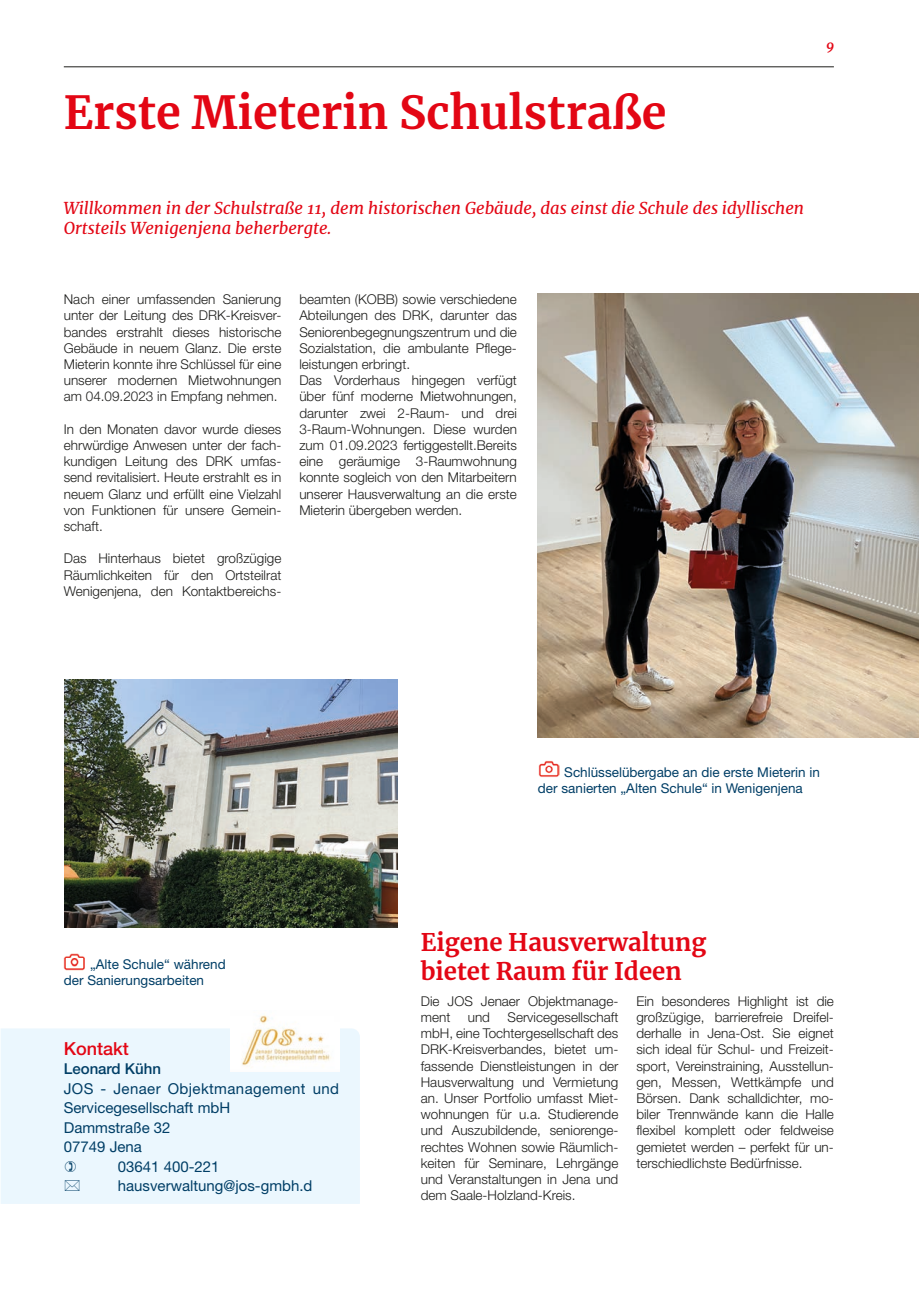
<style>
.page{position:relative;width:919px;height:1289px;background:#fff}
.page>*{position:absolute;margin:0;border:0;box-sizing:border-box;transform-origin:0 0}
.t1{font:700 45px "Merriweather";color:#e30614}
.t2{font:700 24px/28.8px "Merriweather";color:#e30614}
.t3{font:500 18px "Helvetica Neue";color:#e30614}
.t4{font:italic 16.5px/19.8px "Merriweather";color:#e30614}
.t5{font:15px "Helvetica Neue";color:#003e66}
.t6{font:15px "Helvetica Neue";letter-spacing:.025em;color:#003e66}
.t7{font:500 15px "Helvetica Neue";color:#003e66}
.t8{font:300 13.5px/16.2px "Helvetica Neue";color:#1d1d1b;text-align:justify}
.t9{font:13.5px/16.2px "Helvetica Neue";color:#003e66}
.t10{font:italic 700 13.5px "Merriweather";color:#e30614}
</style>
<div class="page">
<hr style="left:64px;top:66px;width:769px;height:1px;background:#1d1d1b">
<img style="left:538px;top:293px;width:380px;height:444px">
<img style="left:538px;top:761px;width:21px;height:6px">
<img style="left:538px;top:767px;width:21px;height:10px">
<div style="left:1px;top:1028px;width:359px;height:175px;background:#ebf7fe"></div>
<img style="left:65px;top:679px;width:332px;height:248px">
<img style="left:64px;top:953px;width:21px;height:18px">
<img style="left:64px;top:958px;width:21px;height:12px">
<img style="left:230px;top:1015px;width:109px;height:56px">
<svg style="left:65px;top:1160px;width:11px;height:11px"></svg>
<svg style="left:65px;top:1180px;width:14px;height:11px"></svg>
<h1 class="t1" style="left:64px;top:82px;width:604px">Erste Mieterin Schulstraße</h1>
<p class="t10" style="left:826px;top:36px;width:10px">9</p>
<p class="t4" style="left:64px;top:198px;width:741px">Willkommen in der Schulstraße 11, dem historischen Gebäude, das einst die Schule des idyllischen<br>Ortsteils Wenigenjena beherbergte.</p>
<p class="t8" style="left:64px;top:291px;width:219px">Nach einer umfassenden Sanierung unter der Leitung des DRK-Kreisver&shy;bandes erstrahlt dieses historische Gebäude in neuem Glanz. Die erste Mieterin konnte ihre Schlüssel für eine unserer modernen Mietwohnungen am 04.09.2023 in Empfang nehmen.</p>
<p class="t8" style="left:64px;top:420px;width:219px">In den Monaten davor wurde dieses ehrwürdige Anwesen unter der fach&shy;kundigen Leitung des DRK umfas&shy;send revitalisiert. Heute erstrahlt es in neuem Glanz und erfüllt eine Vielzahl von Funktionen für unsere Gemein&shy;schaft.</p>
<p class="t8" style="left:64px;top:550px;width:219px">Das Hinterhaus bietet großzügige Räumlichkeiten für den Ortsteilrat Wenigenjena, den Kontaktbereichs-</p>
<p class="t8" style="left:299px;top:291px;width:219px;text-align:left">beamten (KOBB) sowie verschiedene Abteilungen des DRK, darunter das Seniorenbegegnungszentrum und die Sozialstation, die ambulante Pflege&shy;leistungen erbringt.<br>Das Vorderhaus hingegen verfügt über fünf moderne Mietwohnungen, darunter zwei 2-Raum- und drei 3-Raum-Wohnungen. Diese wurden zum 01.09.2023 fertiggestellt.Bereits eine geräumige 3-Raumwohnung konnte sogleich von den Mitarbeitern unserer Hausverwaltung an die erste Mieterin übergeben werden.</p>
<p class="t9" style="left:64px;top:955px;width:163px;text-indent:26px">„Alte Schule“ während der Sanierungsarbeiten</p>
<h3 class="t3" style="left:64px;top:1037px;width:66px">Kontakt</h3>
<p class="t7" style="left:64px;top:1060px;width:99px">Leonard Kühn</p>
<p class="t6" style="left:64px;top:1079px;width:277px">JOS - Jenaer Objektmanagement und</p>
<p class="t5" style="left:64px;top:1099px;width:168px">Servicegesellschaft mbH</p>
<p class="t5" style="left:64px;top:1118px;width:108px">Dammstraße 32</p>
<p class="t5" style="left:64px;top:1138px;width:80px">07749 Jena</p>
<p class="t5" style="left:118px;top:1157px;width:103px">03641 400-221</p>
<p class="t5" style="left:118px;top:1177px;width:196px">hausverwaltung@jos-gmbh.d</p>
<p class="t9" style="left:538px;top:764px;width:283px;text-indent:26px">Schlüsselübergabe an die erste Mieterin in der sanierten „Alten Schule“ in Wenigenjena</p>
<h2 class="t2" style="left:421px;top:927px;width:287px">Eigene Hausverwaltung bietet Raum für Ideen</h2>
<p class="t8" style="left:421px;top:992px;width:199px">Die JOS Jenaer Objektmanage&shy;ment</p>
<p class="t8" style="left:421px;top:1008px;width:199px;text-indent:87px">Servicegesellschaft mbH, eine Tochtergesellschaft des DRK-Kreisverbandes, bietet um&shy;fassende Dienstleistungen in der Hausverwaltung und Vermietung an. Unser Portfolio umfasst Miet&shy;wohnungen für u.a. Studierende und Auszubildende, seniorenge&shy;rechtes Wohnen sowie Räumlich&shy;keiten für Seminare, Lehrgänge und Veranstaltungen in Jena und dem Saale-Holzland-Kreis.</p>
<p class="t8" style="left:467px;top:1008px;width:24px">und</p>
<p class="t8" style="left:636px;top:992px;width:199px">Ein besonderes Highlight ist die großzügige, barrierefreie Dreifel&shy;derhalle in Jena-Ost. Sie eignet sich ideal für Schul- und Freizeit&shy;sport, Vereinstraining, Ausstellun&shy;gen, Messen, Wettkämpfe und Börsen. Dank schalldichter, mo&shy;biler Trennwände kann die Halle flexibel komplett oder feldweise gemietet werden – perfekt für un&shy;terschiedlichste Bedürfnisse.</p>
</div>
